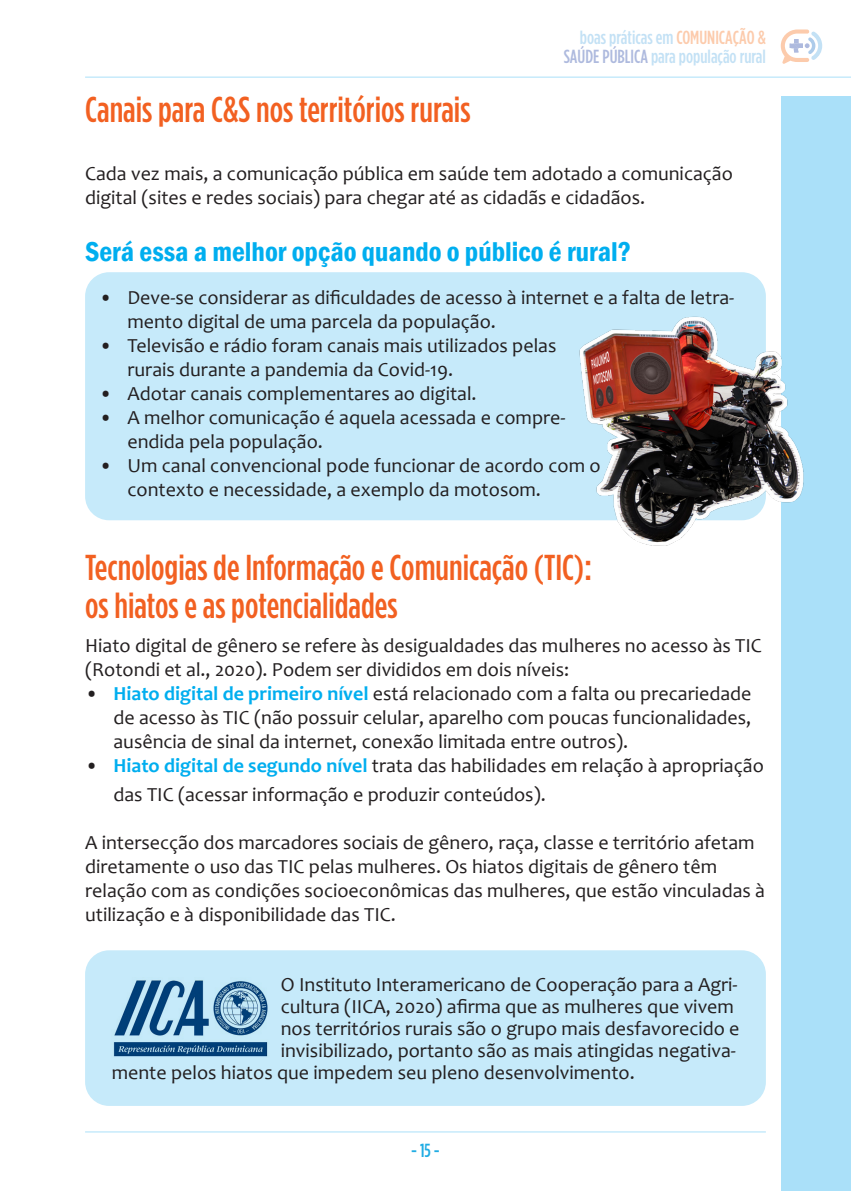
<style>
.page{position:relative;width:851px;height:1191px;background:#fff}
.page>*{position:absolute;margin:0;border:0;box-sizing:border-box;transform-origin:0 0}
.t1{font:500 36px/38px "Gotham Condensed";color:#f26021}
.corpo{font:600 condensed 28px "Franklin Gothic";color:#00aeef}
.corpo-2{font:20px/24px "Candara";color:#231f20}
.t2{font:500 19px/19px "Gotham Condensed";color:#c3e1f5;text-align:right}
.t3{font:500 19px "Gotham Condensed";color:#20ace3}
.s1{color:#fccbac}
.s2{color:#aebade}
.s3{font-weight:700;color:#00aeef}
</style>
<div class="page">
<svg style="left:780px;top:29px;width:42px;height:35px"></svg>
<hr style="left:85px;top:77px;width:765px;height:1px;background:#aae0f9">
<hr style="left:85px;top:1131px;width:680px;height:1px;background:#aae0f9">
<div style="left:780px;top:96px;width:70px;height:1095px;background:#aae0f9"></div>
<div style="left:85px;top:272px;width:680px;height:248px;background:#c6eafa;border-radius:24px"></div>
<img style="left:569px;top:310px;width:235px;height:242px">
<div style="left:85px;top:950px;width:680px;height:156px;background:#c6eafa;border-radius:24px"></div>
<img style="left:113px;top:980px;width:155px;height:77px">
<p class="t1" style="left:85px;top:89px;width:387px">Canais para C&amp;S nos territórios rurais</p>
<p class="t2" style="left:563px;top:28px;width:204px">boas práticas em <span class="s1">COMUNICAÇÃO &amp;<br></span><span class="s2">SAÚDE PÚBLICA</span> para população rural</p>
<p class="corpo-2" style="left:85px;top:161px;width:649px">Cada vez mais, a comunicação pública em saúde tem adotado a comunicação digital (sites e redes sociais) para chegar até as cidadãs e cidadãos.</p>
<p class="corpo" style="left:85px;top:233px;width:547px">Será essa a melhor opção quando o público é rural?</p>
<p class="corpo-2" style="left:127px;top:285px;width:608px;text-indent:-28px">• Deve-se considerar as dificuldades de acesso à internet e a falta de letra&shy;mento digital de uma parcela da população.</p>
<p class="corpo-2" style="left:127px;top:333px;width:430px;text-indent:-28px">• Televisão e rádio foram canais mais utilizados pelas rurais durante a pandemia da Covid-19.</p>
<p class="corpo-2" style="left:99px;top:381px;width:379px">• Adotar canais complementares ao digital.</p>
<p class="corpo-2" style="left:127px;top:405px;width:439px;text-indent:-28px">• A melhor comunicação é aquela acessada e compre&shy;endida pela população.</p>
<p class="corpo-2" style="left:127px;top:453px;width:474px;text-indent:-28px">• Um canal convencional pode funcionar de acordo com o contexto e necessidade, a exemplo da motosom.</p>
<p class="t1" style="left:85px;top:548px;width:508px">Tecnologias de Informação e Comunicação (TIC): os hiatos e as potencialidades</p>
<p class="corpo-2" style="left:85px;top:633px;width:678px">Hiato digital de gênero se refere às desigualdades das mulheres no acesso às TIC (Rotondi et al., 2020). Podem ser divididos em dois níveis:</p>
<p class="corpo-2" style="left:113px;top:681px;width:639px;text-align:justify;text-indent:-28px">• <span class="s3">Hiato digital de primeiro nível</span> está relacionado com a falta ou precariedade de acesso às TIC (não possuir celular, aparelho com poucas funcionalidades, ausência de sinal da internet, conexão limitada entre outros).</p>
<p class="corpo-2" style="left:113px;top:751px;width:651px;line-height:28.8px;text-indent:-28px">• <span class="s3">Hiato digital de segundo nível</span> trata das habilidades em relação à apropriação das TIC (acessar informação e produzir conteúdos).</p>
<p class="corpo-2" style="left:85px;top:830px;width:681px">A intersecção dos marcadores sociais de gênero, raça, classe e território afetam diretamente o uso das TIC pelas mulheres. Os hiatos digitais de gênero têm relação com as condições socioeconômicas das mulheres, que estão vinculadas à utilização e à disponibilidade das TIC.</p>
<p class="corpo-2" style="left:281px;top:972px;width:458px">O Instituto Interamericano de Cooperação para a Agri-</p>
<p class="corpo-2" style="left:281px;top:994px;width:454px">cultura (IICA, 2020) afirma que as mulheres que vivem</p>
<p class="corpo-2" style="left:281px;top:1016px;width:460px">nos territórios rurais são o grupo mais desfavorecido e</p>
<p class="corpo-2" style="left:281px;top:1038px;width:456px">invisibilizado, portanto são as mais atingidas negativa-</p>
<p class="corpo-2" style="left:112px;top:1060px;width:524px">mente pelos hiatos que impedem seu pleno desenvolvimento.</p>
<p class="t3" style="left:411px;top:1140px;width:30px">- 15 -</p>
</div>
